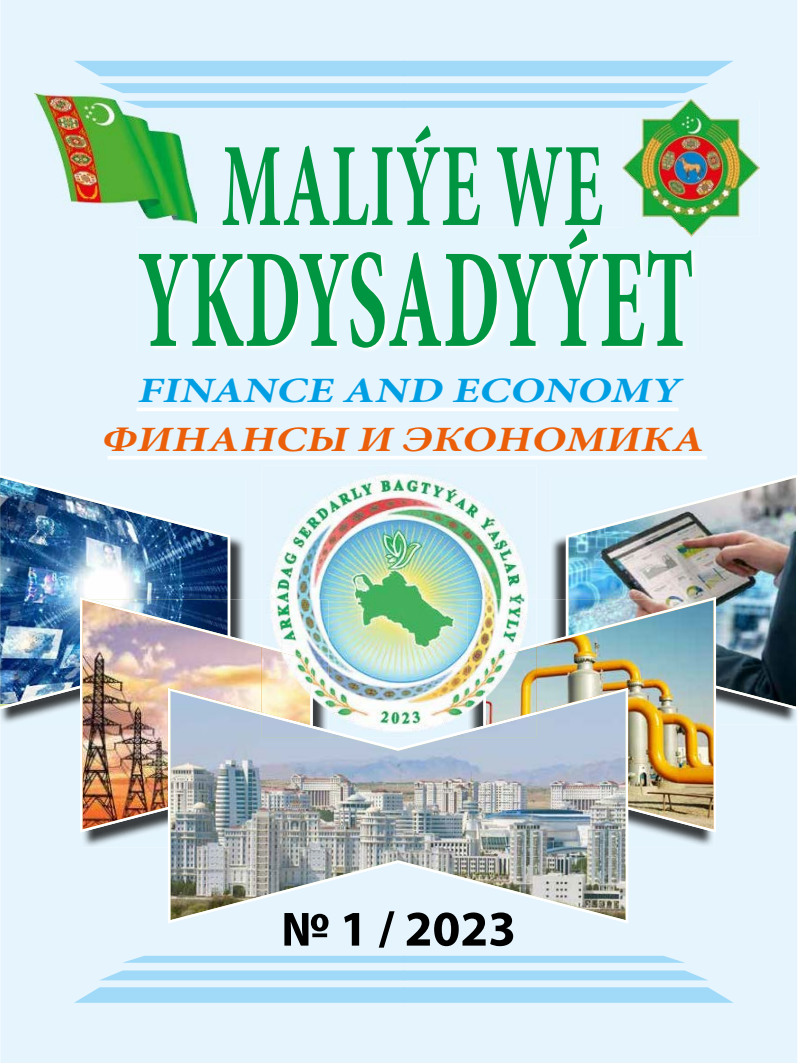
<style>
.page{position:relative;width:798px;height:1063px;background:#fff}
.page>*{position:absolute;margin:0;border:0;box-sizing:border-box;transform-origin:0 0}
.t1{font:700 condensed 143.12px "Minion Pro";letter-spacing:.01em;color:#009641;scale:.6 1}
.t2{font:700 119.5px "Minion Pro";letter-spacing:.01em;color:#009641;scale:.57 1}
.t3{font:700 50.12px "Myriad Pro";color:#000}
.t4{font:italic 700 35.62px "Minion Pro";color:#eb5f0a;scale:1.25 1}
.t5{font:italic 700 35.62px "Minion Pro";color:#009fe3;scale:1.25 1}
</style>
<div class="page">
<div style="left:0;top:0;width:797px;height:1063px;background:#e6f5fd"></div>
<img style="left:35px;top:93px;width:161px;height:130px">
<img style="left:622px;top:99px;width:137px;height:137px">
<img style="left:138px;top:227px;width:559px;height:126px">
<img style="left:622px;top:227px;width:75px;height:9px">
<hr style="left:136px;top:408px;width:542px;height:3px;background:#fff">
<hr style="left:108px;top:456px;width:598px;height:4px;background:#fff">
<svg style="left:99px;top:83px;width:609px;height:10px;background:#a4dbf8"></svg>
<div style="left:74px;top:61px;width:659px;height:15px;background:#a1daf8"></div>
<svg style="left:122px;top:101px;width:563px;height:7px;background:#a5dbf8"></svg>
<svg style="left:99px;top:970px;width:609px;height:10px;background:#a6dcf8"></svg>
<svg style="left:74px;top:987px;width:659px;height:16px;background:#a5dbf8"></svg>
<svg style="left:122px;top:956px;width:563px;height:7px;background:#a5dbf8"></svg>
<img style="left:0;top:477px;width:246px;height:248px">
<img style="left:0;top:475px;width:230px;height:234px">
<img style="left:82px;top:833px;width:86px;height:15px">
<img style="left:80px;top:597px;width:181px;height:236px">
<img style="left:550px;top:477px;width:246px;height:248px">
<img style="left:565px;top:474px;width:232px;height:236px">
<img style="left:628px;top:833px;width:85px;height:14px">
<img style="left:536px;top:597px;width:179px;height:236px">
<img style="left:168px;top:688px;width:460px;height:235px">
<img style="left:261px;top:465px;width:275px;height:247px">
<img style="left:261px;top:600px;width:67px;height:112px">
<img style="left:261px;top:645px;width:51px;height:67px">
<img style="left:467px;top:600px;width:69px;height:112px">
<img style="left:483px;top:644px;width:53px;height:68px">
<img style="left:261px;top:712px;width:275px;height:25px">
<h2 class="t2" style="left:221px;top:103px;width:670px">MALIÝE WE</h2>
<h1 class="t1" style="left:138px;top:202px;width:927px">YKDYSADYÝET</h1>
<p class="t5" style="left:137px;top:365px;width:444px">FINANCE AND ECONOMY</p>
<p class="t4" style="left:100px;top:414px;width:491px">ФИНАНСЫ И ЭКОНОМИКА</p>
<h3 class="t3" style="left:281px;top:896px;width:236px">№ 1 / 2023</h3>
</div>
